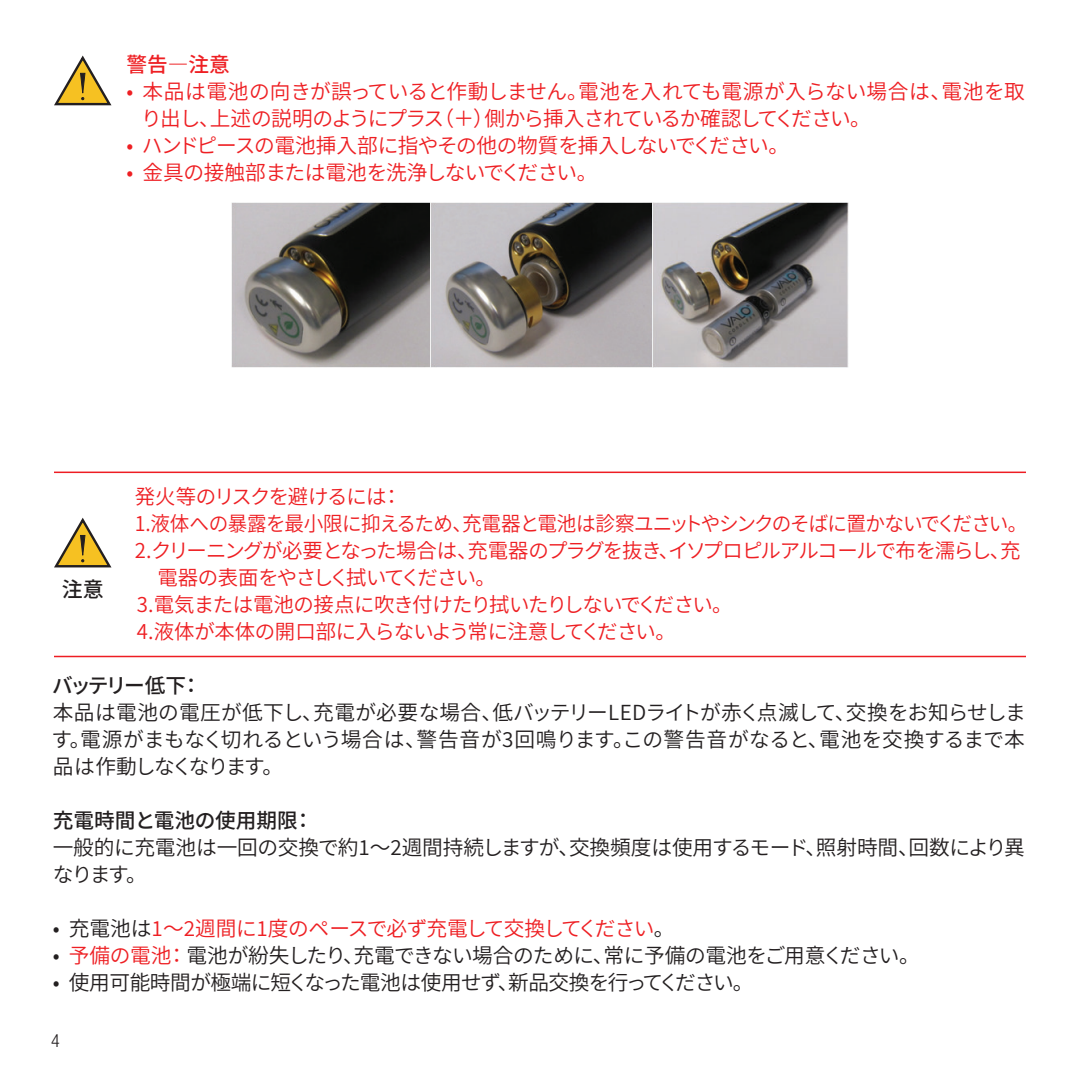
<style>
.page{position:relative;width:1080px;height:1080px;background:#fff}
.page>*{position:absolute;margin:0;border:0;box-sizing:border-box;transform-origin:0 0}
.t1{font:500 21px "Noto Sans CJ Kjp";color:#231f20}
.t2{font:600 20.7px/27px "Noto Sans CJ Kjp";letter-spacing:-.02em;color:#231f20;text-align:justify}
.t3{font:600 20.7px/27px "Noto Sans CJ Kjp";letter-spacing:-.025em;color:#ee1f23}
.t4{font:500 20.7px "Noto Sans CJ Kjp";letter-spacing:-.01em;color:#231f20}
.t5{font:500 20.7px "Noto Sans CJ Kjp";letter-spacing:-.12em;color:#231f20}
.t6{font:500 20.7px "Noto Sans CJ Kjp";color:#ee1f23}
.t7{font:600 20.4px "Noto Sans CJ Kjp";letter-spacing:-.065em;color:#ee1f23}
.t8{font:600 20.4px "Noto Sans CJ Kjp";letter-spacing:-.045em;color:#ee1f23;scale:.96 1}
.t9{font:600 20.4px "Noto Sans CJ Kjp";letter-spacing:-.045em;color:#ee1f23}
.t10{font:600 20.4px "Noto Sans CJ Kjp";letter-spacing:-.025em;color:#ee1f23}
.t11{font:600 20.4px "Noto Sans CJ Kjp";letter-spacing:-.08em;color:#ee1f23}
.t12{font:300 condensed 18px "Helvetica Neue LT Std";color:#231f20}
.s1{color:#231f20}
.s2{color:#ee1f23}
</style>
<div class="page">
<img style="left:232px;top:202px;width:199px;height:166px">
<img style="left:431px;top:202px;width:221px;height:166px">
<img style="left:652px;top:202px;width:196px;height:166px">
<hr style="left:54px;top:472px;width:972px;height:1px;background:#ee1d23">
<svg style="left:54px;top:517px;width:58px;height:51px"></svg>
<hr style="left:54px;top:656px;width:972px;height:1px;background:#ee1d23">
<svg style="left:54px;top:55px;width:58px;height:51px"></svg>
<p class="t6" style="left:126px;top:53px;width:105px">警告―注意</p>
<p class="t3" style="left:141px;top:79px;width:885px;text-indent:-15px">• 本品は電池の向きが誤っていると作動しません。電池を入れても電源が入らない場合は、電池を取り出し、上述の説明のようにプラス（＋）側から挿入されているか確認してください。</p>
<p class="t3" style="left:126px;top:133px;width:664px">• ハンドピースの電池挿入部に指やその他の物質を挿入しないでください。</p>
<p class="t3" style="left:126px;top:160px;width:472px">• 金具の接触部または電池を洗浄しないでください。</p>
<p class="t7" style="left:135px;top:486px;width:268px">発火等のリスクを避けるには：</p>
<p class="t8" style="left:135px;top:513px;width:931px">1.液体への暴露を最小限に抑えるため、充電器と電池は診察ユニットやシンクのそばに置かないでください。</p>
<p class="t7" style="left:135px;top:540px;width:887px">2.クリーニングが必要となった場合は、充電器のプラグを抜き、イソプロピルアルコールで布を濡らし、充</p>
<p class="t11" style="left:137px;top:567px;width:361px">　電器の表面をやさしく拭いてください。</p>
<p class="t9" style="left:137px;top:594px;width:597px">3.電気または電池の接点に吹き付けたり拭いたりしないでください。</p>
<p class="t10" style="left:137px;top:621px;width:540px">4.液体が本体の開口部に入らないよう常に注意してください。</p>
<p class="t5" style="left:52px;top:674px;width:151px">バッテリー低下：</p>
<p class="t2" style="left:52px;top:700px;width:976px">本品は電池の電圧が低下し、充電が必要な場合、低バッテリーLEDライトが赤く点滅して、交換をお知らせします。電源がまもなく切れるという場合は、警告音が3回鳴ります。この警告音がなると、電池を交換するまで本品は作動しなくなります。</p>
<p class="t4" style="left:53px;top:809px;width:262px">充電時間と電池の使用期限：</p>
<p class="t2" style="left:53px;top:835px;width:974px">一般的に充電池は一回の交換で約1〜2週間持続しますが、交換頻度は使用するモード、照射時間、回数により異なります。</p>
<p class="t3" style="left:53px;top:916px;width:623px"><span class="s1">• 充電池は</span>1～2週間に1度のペースで必ず充電して交換してください<span class="s1">。</span></p>
<p class="t2" style="left:53px;top:943px;width:868px">• <span class="s2">予備の電池：</span> 電池が紛失したり、充電できない場合のために、常に予備の電池をご用意ください。</p>
<p class="t2" style="left:53px;top:970px;width:702px">• 使用可能時間が極端に短くなった電池は使用せず、新品交換を行ってください。</p>
<p class="t1" style="left:62px;top:578px;width:43px">注意</p>
<p class="t12" style="left:51px;top:1030px;width:10px">4</p>
</div>
